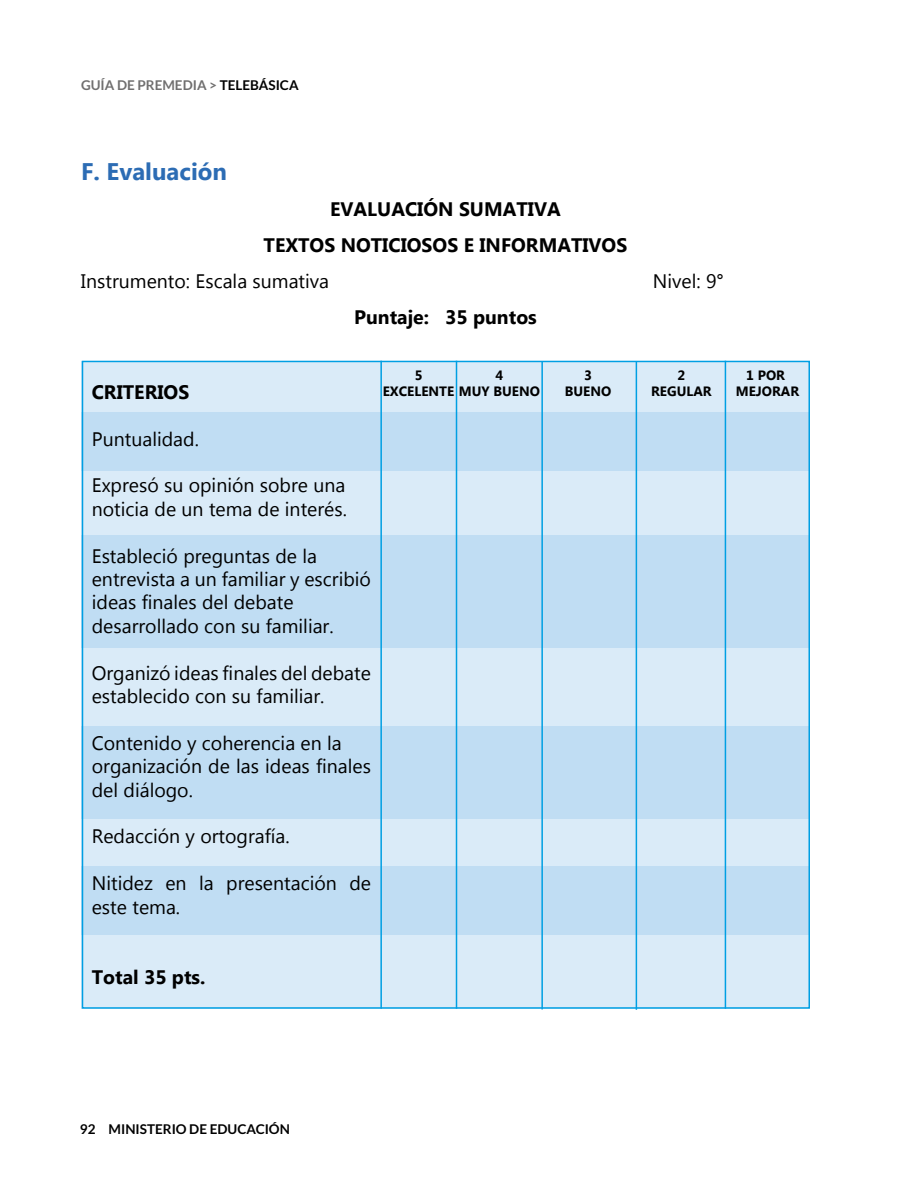
<style>
.page{position:relative;width:918px;height:1188px;background:#fff}
.page>*{position:absolute;margin:0;border:0;box-sizing:border-box;transform-origin:0 0}
.t1{font:700 24px "Microsoft Tai Le";color:#2c6cb4}
.t2{font:19.5px/23.4px "Microsoft Tai Le";color:#000}
.t3{font:700 19.5px/36px "Microsoft Tai Le";color:#000;text-align:center}
.t4{font:700 13.5px/16.2px "Microsoft Tai Le";color:#000;text-align:center}
.t5{font:700 13.5px "Lato";color:#706f6f}
.t6{font:700 13.5px "Lato";color:#000}
.s1{color:#000}
</style>
<div class="page">
<div style="left:82px;top:361px;width:727px;height:648px;background:#daebf8"></div>
<div style="left:82px;top:413px;width:727px;height:58px;background:#c0ddf3"></div>
<div style="left:82px;top:536px;width:727px;height:112px;background:#c0ddf3"></div>
<div style="left:82px;top:726px;width:727px;height:93px;background:#c0ddf3"></div>
<div style="left:81px;top:866px;width:727px;height:68px;background:#c0ddf3"></div>
<hr style="left:380px;top:361px;width:2px;height:648px;background:#009fe3">
<hr style="left:456px;top:361px;width:1px;height:648px;background:#009fe3">
<hr style="left:541px;top:361px;width:2px;height:648px;background:#009fe3">
<hr style="left:636px;top:362px;width:1px;height:648px;background:#009fe3">
<hr style="left:725px;top:361px;width:1px;height:648px;background:#009fe3">
<p class="t5" style="left:81px;top:77px;width:219px">GUÍA DE PREMEDIA &gt; <span class="s1">TELEBÁSICA</span></p>
<p class="t1" style="left:81px;top:158px;width:148px">F. Evaluación</p>
<p class="t3" style="left:264px;top:192px;width:365px">EVALUACIÓN SUMATIVA<br>TEXTOS NOTICIOSOS E INFORMATIVOS</p>
<p class="t2" style="left:81px;top:271px;width:250px">Instrumento: Escala sumativa</p>
<p class="t2" style="left:653px;top:271px;width:72px">Nivel: 9°</p>
<p class="t3" style="left:354px;top:300px;width:184px">Puntaje: 35 puntos</p>
<p class="t3" style="left:92px;top:375px;width:99px">CRITERIOS</p>
<p class="t2" style="left:92px;top:428px;width:109px">Puntualidad.</p>
<p class="t2" style="left:92px;top:475px;width:257px">Expresó su opinión sobre una noticia de un tema de interés.</p>
<p class="t2" style="left:92px;top:545px;width:281px">Estableció preguntas de la entrevista a un familiar y escribió ideas finales del debate desarrollado con su familiar.</p>
<p class="t2" style="left:92px;top:662px;width:281px">Organizó ideas finales del debate establecido con su familiar.</p>
<p class="t2" style="left:92px;top:732px;width:281px">Contenido y coherencia en la organización de las ideas finales del diálogo.</p>
<p class="t2" style="left:92px;top:826px;width:200px">Redacción y ortografía.</p>
<p class="t2" style="left:92px;top:873px;width:281px">Nitidez en la presentación de este tema.</p>
<p class="t4" style="left:496px;top:368px;width:9px">4</p>
<p class="t4" style="left:565px;top:368px;width:48px">3<br>BUENO</p>
<p class="t4" style="left:651px;top:368px;width:62px">2<br>REGULAR</p>
<p class="t4" style="left:736px;top:368px;width:65px">1 POR<br>MEJORAR</p>
<p class="t4" style="left:383px;top:368px;width:159px;text-align:left;text-indent:32px">5<br>EXCELENTE MUY BUENO</p>
<p class="t3" style="left:92px;top:960px;width:115px">Total 35 pts.</p>
<p class="t6" style="left:80px;top:1121px;width:212px">92 MINISTERIO DE EDUCACIÓN</p>
</div>
